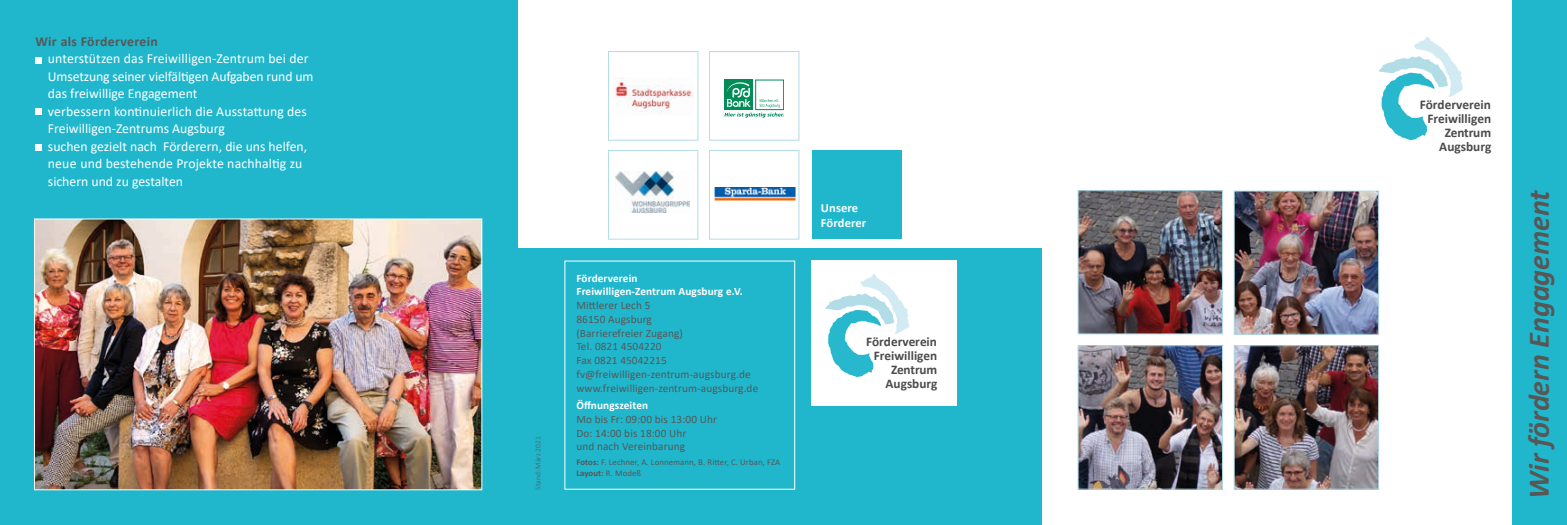
<style>
.page{position:relative;width:1567px;height:525px;background:#fff}
.page>*{position:absolute;margin:0;border:0;box-sizing:border-box;transform-origin:0 0}
.t1{font:italic 700 30px "Calibri";color:#575756}
.t2{font:13.75px/17.5px "Calibri";color:#fff}
.t3{font:700 13.75px "Calibri";letter-spacing:.025em;color:#575756}
.t4{font:700 13.25px/27.9px "Calibri";color:#4b4b4a;text-align:right}
.t5{font:700 12.5px/15px "Calibri";letter-spacing:.01em;color:#fff}
.t6{font:11.25px/13.8px "Calibri";letter-spacing:.01em;color:#575756}
.t7{font:700 11.25px/13.8px "Calibri";letter-spacing:.01em;color:#fff}
.t8{font:8.75px/11.2px "Calibri";letter-spacing:.01em;color:#575756}
.t9{font:300 7.5px "Calibri";color:#575756}
.s1{font-weight:700}
</style>
<div class="page">
<div style="left:517px;top:249px;width:525px;height:275px;background:#20b7cd"></div>
<div style="left:709px;top:51px;width:90px;height:89px;border:1px solid #b1dce8"></div>
<div style="left:709px;top:150px;width:90px;height:89px;border:1px solid #b1dce8"></div>
<div style="left:608px;top:150px;width:90px;height:89px;border:1px solid #b1dce8"></div>
<div style="left:608px;top:51px;width:90px;height:89px;border:1px solid #b1dce8"></div>
<div style="left:811px;top:260px;width:145px;height:145px;background:#fff"></div>
<svg style="left:825px;top:274px;width:84px;height:103px"></svg>
<img style="left:615px;top:171px;width:74px;height:41px">
<div style="left:724px;top:80px;width:28px;height:30px;background:#008d58"></div>
<svg style="left:724px;top:82px;width:59px;height:36px"></svg>
<img style="left:613px;top:77px;width:80px;height:36px">
<img style="left:714px;top:187px;width:81px;height:13px">
<div style="left:812px;top:150px;width:89px;height:89px;background:#20b7cd"></div>
<div style="left:1512px;top:0;width:54px;height:524px;background:#20b7cd"></div>
<svg style="left:1379px;top:36px;width:83px;height:104px"></svg>
<img style="left:1235px;top:347px;width:141px;height:140px">
<div style="left:1233px;top:345px;width:145px;height:144px;border:1px solid #b1dce8"></div>
<img style="left:1079px;top:192px;width:141px;height:140px">
<div style="left:1077px;top:190px;width:145px;height:144px;border:1px solid #b1dce8"></div>
<img style="left:1079px;top:347px;width:141px;height:140px">
<div style="left:1077px;top:345px;width:145px;height:144px;border:1px solid #b1dce8"></div>
<img style="left:1235px;top:193px;width:141px;height:139px">
<div style="left:1233px;top:191px;width:145px;height:143px;border:1px solid #b1dce8"></div>
<div style="left:0;top:0;width:517px;height:524px;background:#20b7cd"></div>
<img style="left:36px;top:220px;width:444px;height:268px">
<div style="left:34px;top:218px;width:448px;height:272px;border:1px solid #fff"></div>
<svg style="left:35px;top:57px;width:6px;height:6px"></svg>
<svg style="left:35px;top:145px;width:6px;height:6px"></svg>
<svg style="left:35px;top:109px;width:6px;height:6px"></svg>
<p class="t3" style="left:35px;top:31px;width:124px">Wir als Förderverein</p>
<p class="t2" style="left:48px;top:50px;width:267px">unterstützen das Freiwilligen-Zentrum bei der Umsetzung seiner vielfältigen Aufgaben rund um das freiwillige Engagement<br>verbessern kontinuierlich die Ausstattung des Freiwilligen-Zentrums Augsburg<br>suchen gezielt nach Förderern, die uns helfen, neue und bestehende Projekte nachhaltig zu sichern und zu gestalten</p>
<p class="t9" style="left:533px;top:489px;width:55px;rotate:-90deg">Stand: März 2021</p>
<p class="t7" style="left:576px;top:271px;width:168px">Förderverein<br>Freiwilligen-Zentrum Augsburg e.V.</p>
<p class="t6" style="left:576px;top:298px;width:183px">Mittlerer Lech 5<br>86150 Augsburg<br>(Barrierefreier Zugang)<br>Tel. 0821 4504220<br>Fax 0821 45042215 fv@freiwilligen-zentrum-augsburg.de www.freiwilligen-zentrum-augsburg.de</p>
<p class="t7" style="left:576px;top:398px;width:73px">Öffnungszeiten</p>
<p class="t6" style="left:576px;top:411px;width:142px">Mo bis Fr: 09:00 bis 13:00 Uhr<br>Do: 14:00 bis 18:00 Uhr<br>und nach Vereinbarung</p>
<p class="t8" style="left:576px;top:456px;width:205px"><span class="s1">Fotos:</span> F. Lechner, A. Lonnemann, B. Ritter, C. Urban, FZA<br><span class="s1">Layout:</span> R. Modeß</p>
<p class="t5" style="left:820px;top:200px;width:47px">Unsere<br>Förderer</p>
<p class="t4" style="left:866px;top:327px;width:73px">Förderverein<br>Zentrum</p>
<p class="t4" style="left:885px;top:369px;width:53px">Augsburg</p>
<p class="t4" style="left:873px;top:341px;width:65px">Freiwilligen</p>
<p class="t4" style="left:1419px;top:90px;width:73px">Förderverein<br>Zentrum</p>
<p class="t4" style="left:1439px;top:132px;width:54px">Augsburg</p>
<p class="t4" style="left:1427px;top:104px;width:65px">Freiwilligen</p>
<h1 class="t1" style="left:1517px;top:499px;width:311px;rotate:-90deg">Wir fördern Engagement</h1>
</div>
